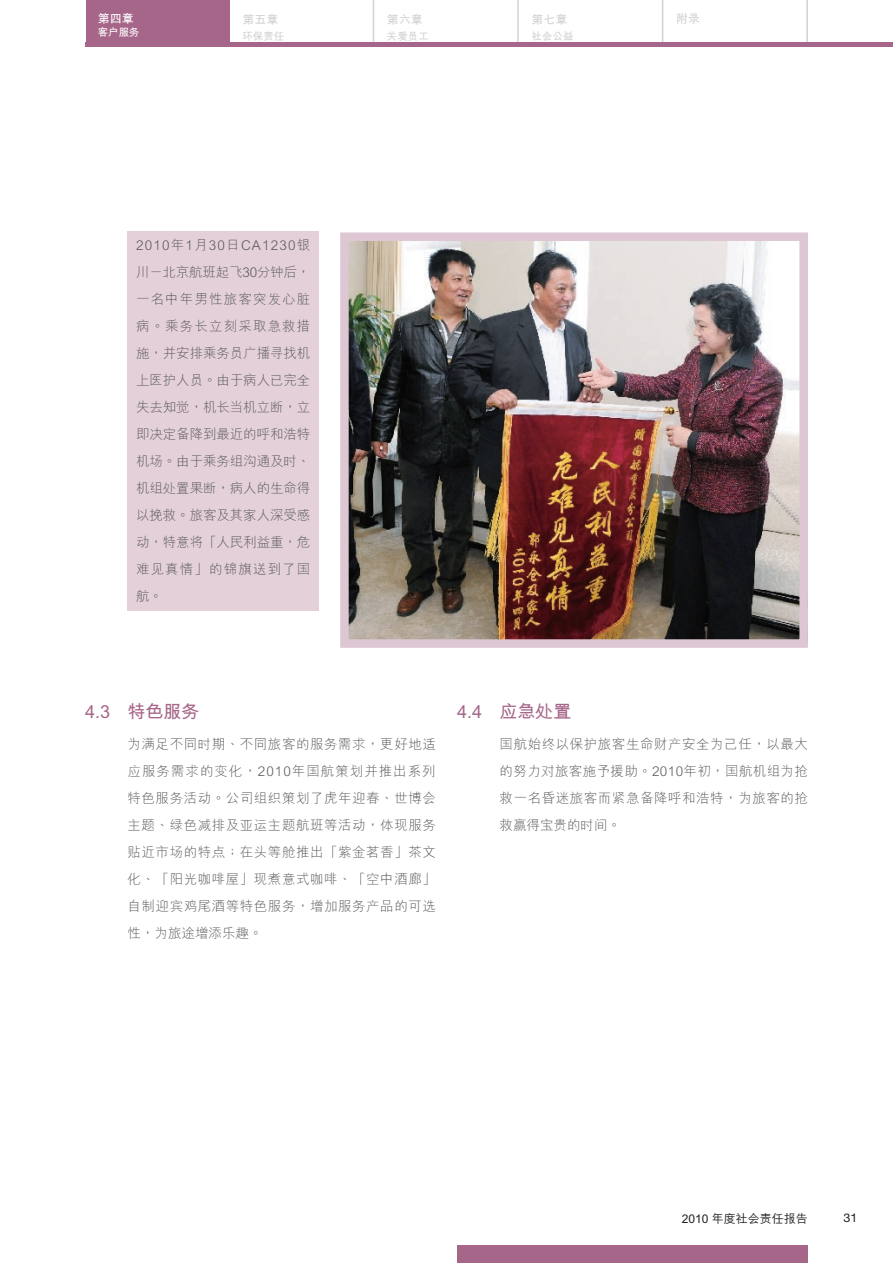
<style>
.page{position:relative;width:893px;height:1263px;background:#fff}
.page>*{position:absolute;margin:0;border:0;box-sizing:border-box;transform-origin:0 0}
.t1{font:700 18px "M Hei HKS";color:#a66689}
.t2{font:300 13.5px/27px "M Hei HKS";letter-spacing:.04em;color:#57585a;text-align:justify}
.t3{font:500 12px "M Hei HKS";color:#231f20}
.t4{font:700 12px "M Hei HKS";color:#d1d2d4}
.t5{font:700 12px "M Hei HKS";color:#fff}
.t6{font:12px "Helvetica Neue LT Std";color:#231f20;scale:1.05 1}
.t7{font:700 10.5px "M Hei HKS";color:#d1d2d4}
.t8{font:700 10.5px "M Hei HKS";color:#fff}
</style>
<div class="page">
<div style="left:86px;top:0;width:144px;height:43px;background:#a66689"></div>
<div style="left:457px;top:1246px;width:351px;height:17px;background:#a66689"></div>
<hr style="left:373px;top:0;width:1px;height:43px;background:#d1d2d4">
<hr style="left:517px;top:0;width:2px;height:43px;background:#d1d2d4">
<hr style="left:662px;top:0;width:1px;height:43px;background:#d1d2d4">
<hr style="left:806px;top:0;width:2px;height:43px;background:#d1d2d4">
<hr style="left:85px;top:43px;width:808px;height:4px;background:#a66689">
<img style="left:350px;top:242px;width:448px;height:396px">
<div style="left:340px;top:232px;width:468px;height:416px;border:9px solid #ddc7d3"></div>
<div style="left:128px;top:232px;width:191px;height:379px;background:#e4d0d9"></div>
<p class="t5" style="left:98px;top:10px;width:37px">第四章</p>
<p class="t8" style="left:98px;top:25px;width:43px">客戶服務</p>
<p class="t4" style="left:242px;top:11px;width:37px">第五章</p>
<p class="t7" style="left:242px;top:28px;width:43px">環保責任</p>
<p class="t4" style="left:387px;top:11px;width:37px">第六章</p>
<p class="t7" style="left:387px;top:28px;width:43px">關愛員工</p>
<p class="t4" style="left:531px;top:11px;width:37px">第七章</p>
<p class="t4" style="left:676px;top:10px;width:25px">附錄</p>
<p class="t7" style="left:531px;top:28px;width:43px">社會公益</p>
<p class="t2" style="left:136px;top:231px;width:176px">2010年1月30日CA1230銀川－北京航班起飛30分鐘後，一名中年男性旅客突發心臟病。乘務長立刻採取急救措施，並安排乘務員廣播尋找機上醫護人員。由於病人已完全失去知覺，機長當機立斷，立即決定備降到最近的呼和浩特機場。由於乘務組溝通及時、機組處置果斷，病人的生命得以挽救。旅客及其家人深受感動，特意將「人民利益重，危難見真情」的錦旗送到了國航。</p>
<h1 class="t1" style="left:85px;top:698px;width:116px">4.3 特色服務</h1>
<p class="t2" style="left:128px;top:730px;width:310px">為滿足不同時期、不同旅客的服務需求，更好地適應服務需求的變化，2010年國航策劃並推出系列特色服務活動。公司組織策劃了虎年迎春、世博會主題、綠色減排及亞運主題航班等活動，體現服務貼近市場的特點；在頭等艙推出「紫金茗香」茶文化、「陽光咖啡屋」現煮意式咖啡、「空中酒廊」自制迎賓雞尾酒等特色服務，增加服務產品的可選性，為旅途增添樂趣。</p>
<h1 class="t1" style="left:457px;top:698px;width:116px">4.4 應急處置</h1>
<p class="t2" style="left:500px;top:730px;width:310px">國航始終以保護旅客生命財產安全為己任，以最大的努力對旅客施予援助。2010年初，國航機組為搶救一名昏迷旅客而緊急備降呼和浩特，為旅客的搶救贏得寶貴的時間。</p>
<p class="t3" style="left:682px;top:1209px;width:128px">2010 年度社會責任報告</p>
<p class="t6" style="left:843px;top:1211px;width:15px">31</p>
</div>
